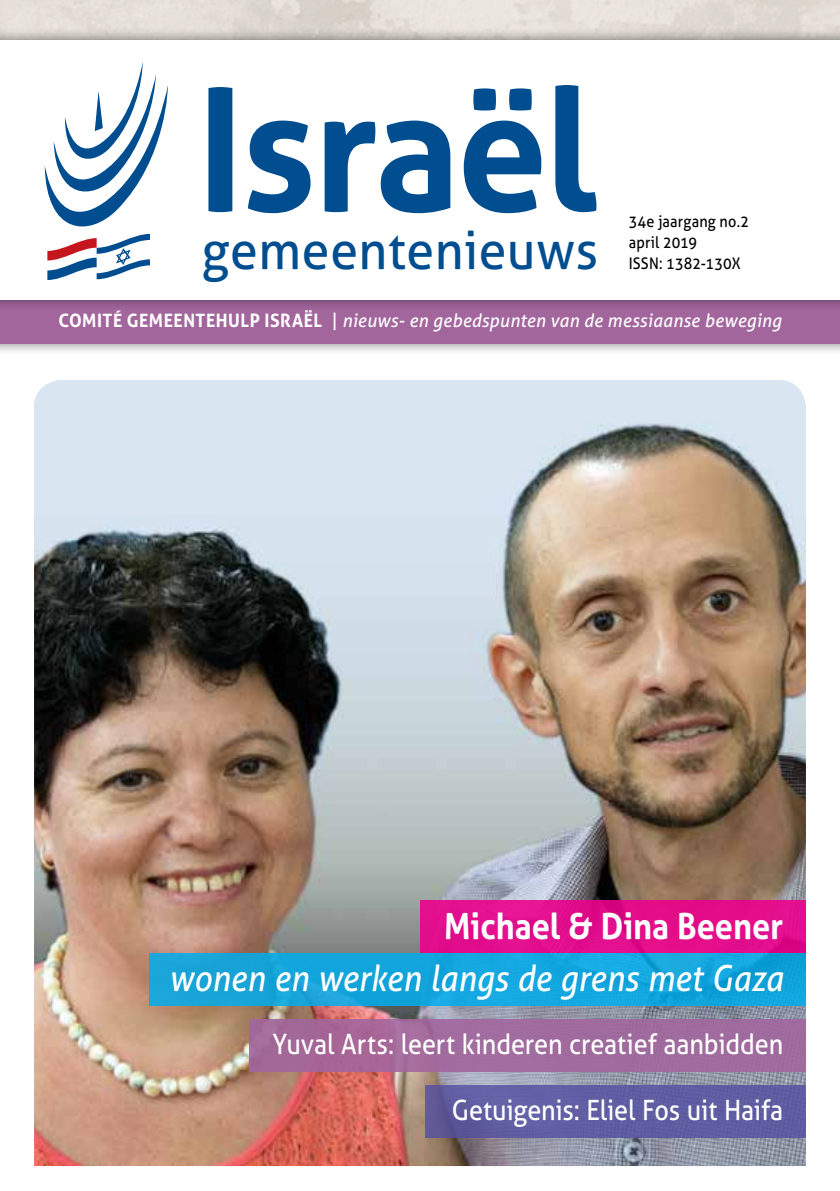
<style>
.page{position:relative;width:840px;height:1191px;background:#fff}
.page>*{position:absolute;margin:0;border:0;box-sizing:border-box;transform-origin:0 0}
.t1{font:700 171px "Aller";letter-spacing:-.02em;color:#004e90;scale:.95 1}
.t2{font:52.6px "Aller";letter-spacing:.01em;color:#004e90;scale:.95 1}
.t3{font:italic 36px "Aller";letter-spacing:.005em;color:#fff;scale:.9 1}
.t4{font:700 36px "Aller";letter-spacing:-.005em;color:#fff;scale:.9 1}
.t5{font:28px "Aller";letter-spacing:-.005em;color:#fff;scale:.9 1}
.t6{font:italic 18.4px "Aller";letter-spacing:.015em;color:#fff;scale:.95 1}
.t7{font:16px/21.2px "Aller";letter-spacing:.015em;color:#000;scale:.9 1}
.s1{font-weight:700;font-style:normal}
.s2{font-style:normal}
</style>
<div class="page">
<div style="left:0;top:57px;width:839px;height:298px;background:#000;opacity:.5"></div>
<div style="left:0;top:69px;width:839px;height:274px;background:#a2669d"></div>
<div style="left:0;top:28px;width:839px;height:283px;background:#000;opacity:.5"></div>
<div style="left:0;top:40px;width:839px;height:259px;background:#fff"></div>
<svg style="left:45px;top:62px;width:123px;height:218px"></svg>
<img style="left:34px;top:380px;width:771px;height:786px">
<div style="left:150px;top:953px;width:655px;height:52px;background:#14a5dc"></div>
<div style="left:420px;top:900px;width:385px;height:53px;background:#e30e8b"></div>
<div style="left:425px;top:1085px;width:380px;height:52px;background:#605ea3"></div>
<div style="left:249px;top:1019px;width:556px;height:52px;background:#a2669d"></div>
<h1 class="t1" style="left:197px;top:45px;width:422px">Israël</h1>
<h2 class="t2" style="left:202px;top:218px;width:419px">gemeentenieuws</h2>
<p class="t7" style="left:628px;top:210px;width:135px">34e jaargang no.2 april 2019<br>ISSN: 1382-130X</p>
<p class="t6" style="left:58px;top:309px;width:762px"><span class="s1">COMITÉ GEMEENTEHULP ISRAËL</span> <span class="s2">|</span> nieuws- en gebedspunten van de messiaanse beweging</p>
<h3 class="t4" style="left:444px;top:904px;width:378px">Michael &amp; Dina Beener</h3>
<h3 class="t3" style="left:169px;top:956px;width:683px">wonen en werken langs de grens met Gaza</h3>
<h3 class="t5" style="left:272px;top:1027px;width:568px">Yuval Arts: leert kinderen creatief aanbidden</h3>
<h3 class="t5" style="left:451px;top:1092px;width:369px">Getuigenis: Eliel Fos uit Haifa</h3>
</div>
